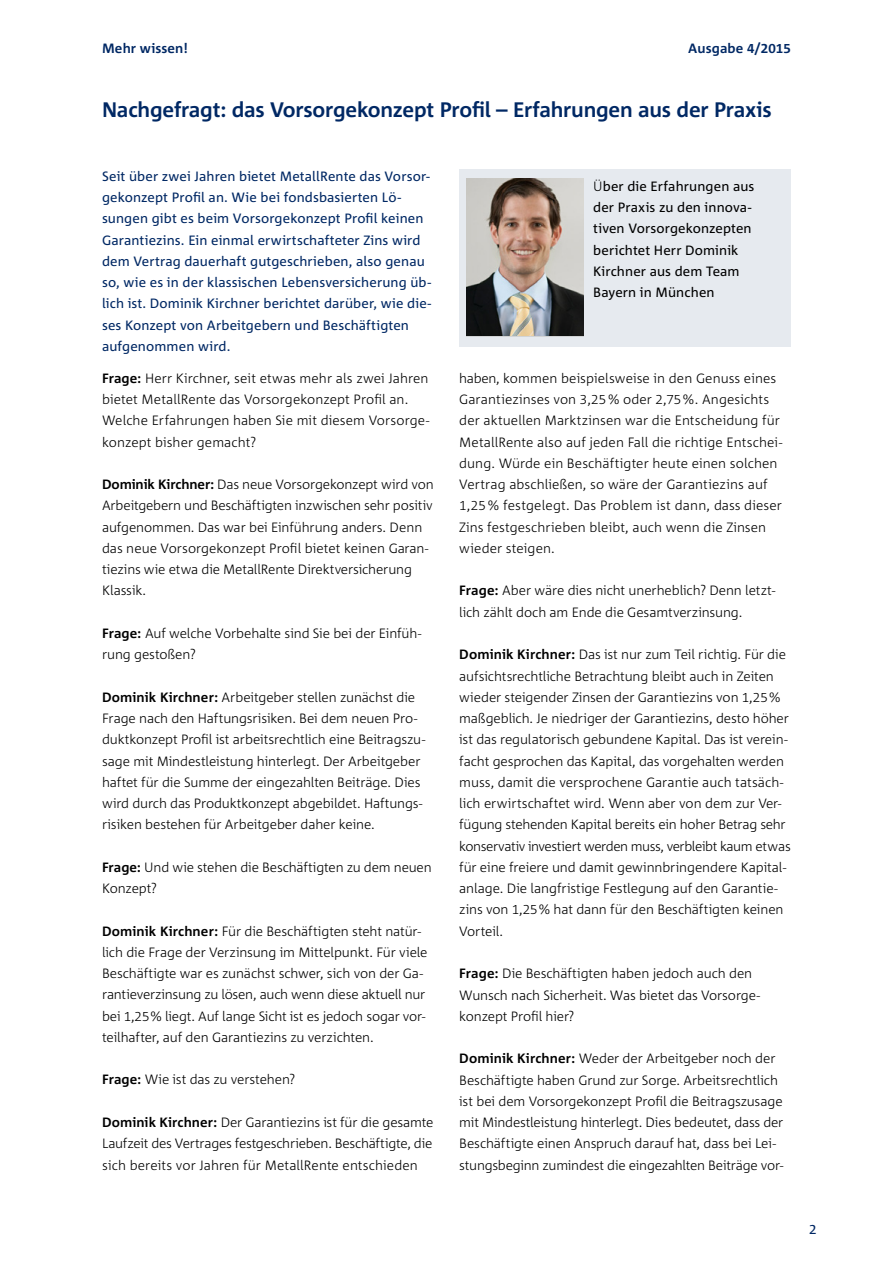
<style>
.page{position:relative;width:893px;height:1263px;background:#fff}
.page>*{position:absolute;margin:0;border:0;box-sizing:border-box;transform-origin:0 0}
.t1{font:700 21px "Corpid";letter-spacing:-.01em;color:#002864}
.t2{font:300 13.5px/21.3px "Corpid";letter-spacing:-.005em;color:#000}
.t3{font:13.5px/21.3px "Corpid";letter-spacing:.01em;color:#002864}
.t4{font:13.5px/21.3px "Corpid";letter-spacing:.01em;color:#000}
.t5{font:700 13.5px "Corpid";letter-spacing:.01em;color:#002864}
.s1{font-weight:300}
.s2{font-weight:700}
</style>
<div class="page">
<div style="left:459px;top:169px;width:332px;height:178px;background:#e6eaef"></div>
<img style="left:467px;top:179px;width:117px;height:157px">
<p class="t5" style="left:102px;top:40px;width:87px">Mehr wissen!</p>
<p class="t5" style="left:688px;top:40px;width:104px">Ausgabe 4/2015</p>
<h1 class="t1" style="left:102px;top:97px;width:671px">Nachgefragt: das Vorsorgekonzept Profil – Erfahrungen aus der Praxis</h1>
<p class="t3" style="left:102px;top:165px;width:331px">Seit über zwei Jahren bietet MetallRente das Vorsor&shy;gekonzept Profil an. Wie bei fondsbasierten Lö&shy;sungen gibt es beim Vorsorgekonzept Profil keinen Garantiezins. Ein einmal erwirtschafteter Zins wird dem Vertrag dauerhaft gutgeschrieben, also genau so, wie es in der klassischen Lebensversicherung üb&shy;lich ist. Dominik Kirchner berichtet darüber, wie die&shy;ses Konzept von Arbeitgebern und Beschäftigten aufgenommen wird.</p>
<p class="t4" style="left:593px;top:175px;width:163px"><span class="s1">Ü</span>ber die Erfahrungen aus der Praxis zu den innova&shy;tiven Vorsorgekonzepten berichtet Herr Dominik<br>Kirchner aus dem Team<br>Bayern in München</p>
<p class="t2" style="left:102px;top:367px;width:329px"><span class="s2">Frage:</span> Herr Kirchner, seit etwas mehr als zwei Jahren bietet MetallRente das Vorsorgekonzept Profil an.<br>Welche Erfahrungen haben Sie mit diesem Vorsorge&shy;konzept bisher gemacht?</p>
<p class="t2" style="left:102px;top:474px;width:333px"><span class="s2">Dominik Kirchner:</span> Das neue Vorsorgekonzept wird von Arbeitgebern und Beschäftigten inzwischen sehr positiv aufgenommen. Das war bei Einführung anders. Denn das neue Vorsorgekonzept Profil bietet keinen Garan&shy;tiezins wie etwa die MetallRente Direktversicherung Klassik.</p>
<p class="t2" style="left:102px;top:622px;width:321px"><span class="s2">Frage:</span> Auf welche Vorbehalte sind Sie bei der Einfüh&shy;rung gestoßen?</p>
<p class="t2" style="left:102px;top:686px;width:325px"><span class="s2">Dominik Kirchner:</span> Arbeitgeber stellen zunächst die Frage nach den Haftungsrisiken. Bei dem neuen Pro&shy;duktkonzept Profil ist arbeitsrechtlich eine Beitragszu&shy;sage mit Mindestleistung hinterlegt. Der Arbeitgeber haftet für die Summe der eingezahlten Beiträge. Dies wird durch das Produktkonzept abgebildet. Haftungs&shy;risiken bestehen für Arbeitgeber daher keine.</p>
<p class="t2" style="left:102px;top:856px;width:331px"><span class="s2">Frage:</span> Und wie stehen die Beschäftigten zu dem neuen<br>Konzept?</p>
<p class="t2" style="left:102px;top:920px;width:327px"><span class="s2">Dominik Kirchner:</span> Für die Beschäftigten steht natür&shy;lich die Frage der Verzinsung im Mittelpunkt. Für viele Beschäftigte war es zunächst schwer, sich von der Ga&shy;rantieverzinsung zu lösen, auch wenn diese aktuell nur bei 1,25% liegt. Auf lange Sicht ist es jedoch sogar vor&shy;teilhafter, auf den Garantiezins zu verzichten.</p>
<p class="t2" style="left:102px;top:1069px;width:195px"><span class="s2">Frage:</span> Wie ist das zu verstehen?</p>
<p class="t2" style="left:102px;top:1111px;width:333px;text-align:justify"><span class="s2">Dominik Kirchner:</span> Der Garantiezins ist für die gesamte Laufzeit des Vertrages festgeschrieben. Beschäftigte, die sich bereits vor Jahren für MetallRente entschieden</p>
<p class="t2" style="left:459px;top:367px;width:325px">haben, kommen beispielsweise in den Genuss eines Garantiezinses von 3,25% oder 2,75%. Angesichts der aktuellen Marktzinsen war die Entscheidung für MetallRente also auf jeden Fall die richtige Entschei&shy;dung. Würde ein Beschäftigter heute einen solchen Vertrag abschließen, so wäre der Garantiezins auf 1,25 % festgelegt. Das Problem ist dann, dass dieser Zins festgeschrieben bleibt, auch wenn die Zinsen wieder steigen.</p>
<p class="t2" style="left:459px;top:580px;width:318px"><span class="s2">Frage:</span> Aber wäre dies nicht unerheblich? Denn letzt&shy;lich zählt doch am Ende die Gesamtverzinsung.</p>
<p class="t2" style="left:459px;top:644px;width:333px"><span class="s2">Dominik Kirchner:</span> Das ist nur zum Teil richtig. Für die aufsichtsrechtliche Betrachtung bleibt auch in Zeiten wieder steigender Zinsen der Garantiezins von 1,25% maßgeblich. Je niedriger der Garantiezins, desto höher ist das regulatorisch gebundene Kapital. Das ist verein&shy;facht gesprochen das Kapital, das vorgehalten werden muss, damit die versprochene Garantie auch tatsäch&shy;lich erwirtschaftet wird. Wenn aber von dem zur Ver&shy;fügung stehenden Kapital bereits ein hoher Betrag sehr konservativ investiert werden muss, verbleibt kaum etwas für eine freiere und damit gewinnbringendere Kapital&shy;anlage. Die langfristige Festlegung auf den Garantie&shy;zins von 1,25% hat dann für den Beschäftigten keinen Vorteil.</p>
<p class="t2" style="left:459px;top:963px;width:302px"><span class="s2">Frage:</span> Die Beschäftigten haben jedoch auch den<br>Wunsch nach Sicherheit. Was bietet das Vorsorge&shy;konzept Profil hier?</p>
<p class="t2" style="left:459px;top:1048px;width:326px"><span class="s2">Dominik Kirchner:</span> Weder der Arbeitgeber noch der Beschäftigte haben Grund zur Sorge. Arbeitsrechtlich ist bei dem Vorsorgekonzept Profil die Beitragszusage mit Mindestleistung hinterlegt. Dies bedeutet, dass der Beschäftigte einen Anspruch darauf hat, dass bei Lei&shy;stungsbeginn zumindest die eingezahlten Beiträge vor-</p>
<p class="t3" style="left:809px;top:1218px;width:9px">2</p>
</div>
